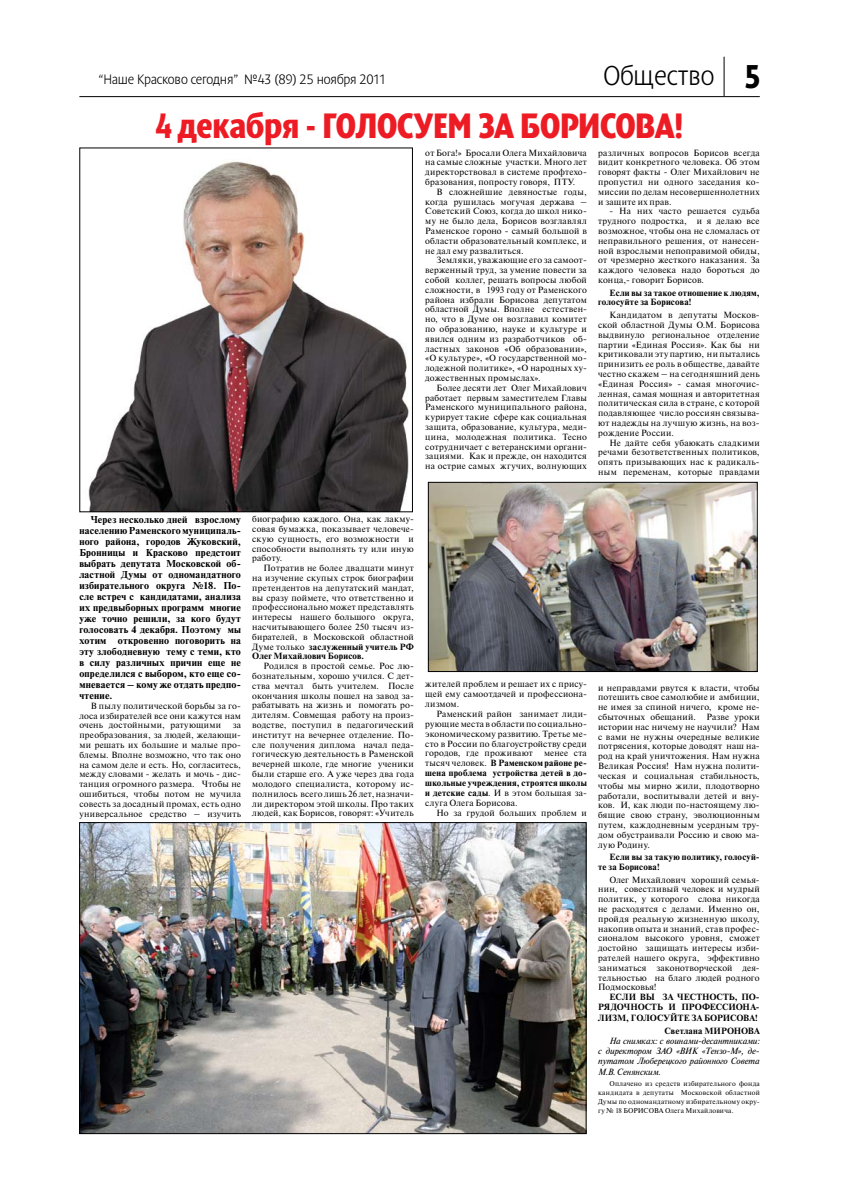
<style>
.page{position:relative;width:842px;height:1191px;background:#fff}
.page>*{position:absolute;margin:0;border:0;box-sizing:border-box;transform-origin:0 0}
.t1{font:36px "Denda New Black Cond C";letter-spacing:-.01em;color:#ed1c24;scale:.95 1}
.t2{font:27.8px "Denda New Light C";letter-spacing:-.015em;color:#000;scale:.95 1}
.t3{font:13.9px "Denda New Light C";letter-spacing:-.02em;color:#000;scale:.95 1}
.t4{font:700 10px/11px "Newton C";letter-spacing:.015em;color:#000;text-align:justify}
.t5{font:9px/9.8px "Newton C";letter-spacing:.025em;color:#000;text-align:justify}
.t6{font:700 9px/9.8px "Newton C";letter-spacing:.02em;color:#000}
.t7{font:italic 9px/10.2px "Newton C";letter-spacing:-.01em;color:#000;text-align:justify}
.t8{font:7px/9px "Newton C";letter-spacing:.02em;color:#000;text-align:justify}
.s1{font-family:"Denda New Black Cond C";font-size:33.6px}
.s2{font-weight:700}
</style>
<div class="page">
<hr style="left:79px;top:96px;width:681px;height:1px;background:#000">
<hr style="left:723px;top:57px;width:1px;height:39px;background:#000">
<img style="left:81px;top:824px;width:503px;height:307px">
<div style="left:79px;top:822px;width:507px;height:311px;border:1px solid #000"></div>
<img style="left:88px;top:161px;width:321px;height:349px">
<div style="left:79px;top:148px;width:334px;height:364px;border:1px solid #000"></div>
<img style="left:430px;top:484px;width:325px;height:186px">
<div style="left:428px;top:482px;width:329px;height:190px;border:1px solid #000"></div>
<h3 class="t3" style="left:98px;top:72px;width:305px">“Наше Красково сегодня” №43 (89) 25 ноября 2011</h3>
<h2 class="t2" style="left:603px;top:61px;width:166px">Общество <span class="s1">5</span></h2>
<h1 class="t1" style="left:156px;top:106px;width:557px">4 декабря - ГОЛОСУЕМ ЗА БОРИСОВА!</h1>
<p class="t5" style="left:425px;top:148px;width:163px">от Бога!» Бросали Олега Михайловича на самые сложные участки. Много лет директорствовал в системе профтехо&shy;бразования, попросту говоря, ПТУ.</p>
<p class="t5" style="left:425px;top:187px;width:163px;text-indent:11px">В сложнейшие девяностые годы, когда рушилась могучая держава – Советский Союз, когда до школ нико&shy;му не было дела, Борисов возглавлял Раменское гороно - самый большой в области образовательный комплекс, и не дал ему развалиться.</p>
<p class="t5" style="left:425px;top:255px;width:163px;text-indent:11px">Земляки, уважающие его за самоот&shy;верженный труд, за умение повести за собой коллег, решать вопросы любой сложности, в 1993 году от Раменского района избрали Борисова депутатом областной Думы. Вполне естествен&shy;но, что в Думе он возглавил комитет по образованию, науке и культуре и явился одним из разработчиков об&shy;ластных законов «Об образовании», «О культуре», «О государственной мо&shy;лодежной политике», «О народных ху&shy;дожественных промыслах».</p>
<p class="t5" style="left:425px;top:383px;width:163px;text-indent:11px">Более десяти лет Олег Михайлович работает первым заместителем Главы Раменского муниципального района, курирует такие сфере как социальная защита, образование, культура, меди&shy;цина, молодежная политика. Тесно сотрудничает с ветеранскими органи&shy;зациями. Как и прежде, он находится на острие самых жгучих, волнующих</p>
<p class="t5" style="left:598px;top:148px;width:163px">различных вопросов Борисов всегда видит конкретного человека. Об этом говорят факты - Олег Михайлович не пропустил ни одного заседания ко&shy;миссии по делам несовершеннолетних и защите их прав.</p>
<p class="t5" style="left:598px;top:206px;width:163px;text-indent:11px">- На них часто решается судьба трудного подростка, и я делаю все возможное, чтобы она не сломалась от неправильного решения, от нанесен&shy;ной взрослыми непоправимой обиды, от чрезмерно жесткого наказания. За каждого человека надо бороться до конца,- говорит Борисов.</p>
<p class="t6" style="left:598px;top:288px;width:163px;text-indent:11px">Если вы за такое отношение к людям, голосуйте за Борисова!</p>
<p class="t5" style="left:598px;top:310px;width:163px;text-indent:11px">Кандидатом в депутаты Москов&shy;ской областной Думы О.М. Борисова выдвинуло региональное отделение партии «Единая Россия». Как бы ни критиковали эту партию, ни пытались принизить ее роль в обществе, давайте честно скажем – на сегодняшний день «Единая Россия» - самая многочис&shy;ленная, самая мощная и авторитетная политическая сила в стране, с которой подавляющее число россиян связыва&shy;ют надежды на лучшую жизнь, на воз&shy;рождение России.</p>
<p class="t5" style="left:598px;top:437px;width:163px;text-indent:11px">Не дайте себя убаюкать сладкими речами безответственных политиков, опять призывающих нас к радикаль&shy;ным переменам, которые правдами</p>
<p class="t4" style="left:79px;top:514px;width:163px;text-indent:11px">Через несколько дней взрослому населению Раменского муниципаль&shy;ного района, городов Жуковский, Бронницы и Красково предстоит выбрать депутата Московской об&shy;ластной Думы от одномандатного избирательного округа №18. По&shy;сле встреч с кандидатами, анализа их предвыборных программ многие уже точно решили, за кого будут голосовать 4 декабря. Поэтому мы хотим откровенно поговорить на эту злободневную тему с теми, кто в силу различных причин еще не определился с выбором, кто еще со&shy;мневается – кому же отдать предпо&shy;чтение.</p>
<p class="t5" style="left:79px;top:701px;width:163px;text-indent:11px">В пылу политической борьбы за го&shy;лоса избирателей все они кажутся нам очень достойными, ратующими</p>
<p class="t5" style="left:79px;top:720px;width:163px;text-indent:153px">за преобразования, за людей, желающи&shy;ми решать их большие и малые про&shy;блемы. Вполне возможно, что так оно на самом деле и есть. Но, согласитесь, между словами - желать и мочь - дис&shy;танция огромного размера. Чтобы не ошибиться, чтобы потом не мучила совесть за досадный промах, есть одно универсальное средство – изучить</p>
<p class="t5" style="left:252px;top:514px;width:163px">биографию каждого. Она, как лакму&shy;совая бумажка, показывает человече&shy;скую сущность, его возможности и способности выполнять ту или иную работу.</p>
<p class="t5" style="left:252px;top:563px;width:163px;text-indent:11px">Потратив не более двадцати минут на изучение скупых строк биографии претендентов на депутатский мандат, вы сразу поймете, что ответственно и профессионально может представлять интересы нашего большого округа, насчитывающего более 250 тысяч из&shy;бирателей, в Московской областной Думе только <span class="s2">заслуженный учитель РФ Олег Михайлович Борисов.</span></p>
<p class="t5" style="left:252px;top:661px;width:163px;text-indent:11px">Родился в простой семье. Рос лю&shy;бознательным, хорошо учился. С дет&shy;ства мечтал быть учителем. После окончания школы пошел на завод за&shy;рабатывать на жизнь и помогать ро&shy;дителям. Совмещая работу на произ&shy;водстве, поступил в педагогический институт на вечернее отделение. По&shy;сле получения диплома начал педа&shy;гогическую деятельность в Раменской вечерней школе, где многие ученики были старше его. А уже через два года молодого специалиста, которому ис&shy;полнилось всего лишь 26 лет, назначи&shy;ли директором этой школы. Про таких людей, как Борисов, говорят: «Учитель</p>
<p class="t5" style="left:425px;top:679px;width:163px">жителей проблем и решает их с прису&shy;щей ему самоотдачей и профессиона&shy;лизмом.</p>
<p class="t5" style="left:425px;top:709px;width:163px;text-indent:11px">Раменский район занимает лиди&shy;рующие места в области по социально&shy;экономическому развитию. Третье ме&shy;сто в России по благоустройству среди городов, где проживают менее ста тысяч человек. <span class="s2">В Раменском районе ре&shy;шена проблема устройства детей в до&shy;школьные учреждения, строятся школы и детские сады</span>. И в этом большая за&shy;слуга Олега Борисова.</p>
<p class="t5" style="left:437px;top:808px;width:152px">Но за грудой больших проблем и</p>
<p class="t5" style="left:598px;top:682px;width:163px">и неправдами рвутся к власти, чтобы потешить свое самолюбие и амбиции, не имея за спиной ничего, кроме не&shy;сбыточных обещаний. Разве уроки истории нас ничему не научили? Нам с вами не нужны очередные великие потрясения, которые доводят наш на&shy;род на край уничтожения. Нам нужна Великая Россия! Нам нужна полити&shy;ческая и социальная стабильность, чтобы мы мирно жили, плодотворно работали, воспитывали детей и вну&shy;ков. И, как люди по-настоящему лю&shy;бящие свою страну, эволюционным путем, каждодневным усердным тру&shy;дом обустраивали Россию и свою ма&shy;лую Родину.</p>
<p class="t6" style="left:598px;top:852px;width:163px;text-indent:11px">Если вы за такую политику, голосуй&shy;те за Борисова!</p>
<p class="t5" style="left:598px;top:874px;width:163px;text-indent:11px">Олег Михайлович хороший семья&shy;нин, совестливый человек и мудрый политик, у которого слова никогда не расходятся с делами. Именно он, пройдя реальную жизненную школу, накопив опыта и знаний, став профес&shy;сионалом высокого уровня, сможет достойно защищать интересы изби&shy;рателей нашего округа, эффективно заниматься законотворческой дея&shy;тельностью на благо людей родного Подмосковья!</p>
<p class="t6" style="left:598px;top:992px;width:163px;line-height:10.2px;text-align:justify;text-indent:11px">ЕСЛИ ВЫ ЗА ЧЕСТНОСТЬ, ПО-РЯДОЧНОСТЬ И ПРОФЕССИОНА-ЛИЗМ, ГОЛОСУЙТЕ ЗА БОРИСОВА!</p>
<p class="t6" style="left:664px;top:1025px;width:97px">Светлана МИРОНОВА</p>
<p class="t7" style="left:598px;top:1035px;width:163px;text-indent:11px">На снимках: с воинами-десантниками: с директором ЗАО «ВИК «Тензо-М», де&shy;путатом Люберецкого районного Совета М.В. Сенянским.</p>
<p class="t8" style="left:598px;top:1079px;width:163px;text-indent:11px">Оплачено из средств избирательного фонда кандидата в депутаты Московской областной Думы по одномандатному избирательному окру&shy;гу № 18 БОРИСОВА Олега Михайловича.</p>
</div>
